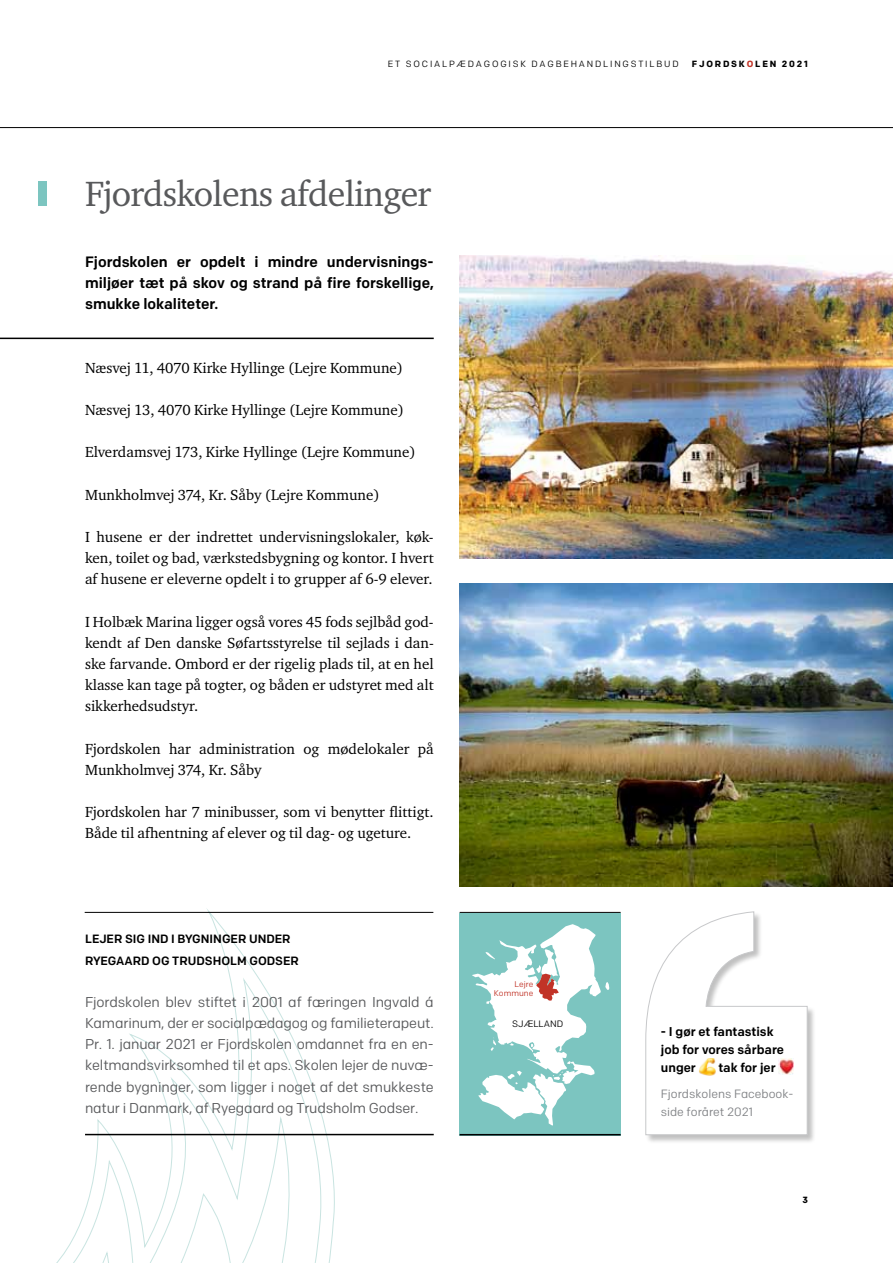
<style>
.page{position:relative;width:893px;height:1263px;background:#fff}
.page>*{position:absolute;margin:0;border:0;box-sizing:border-box;transform-origin:0 0}
.t1{font:36px "Charter";letter-spacing:-.02em;color:#58595b}
.t2{font:15px/21.1px "Charter";color:#000;text-align:justify}
.t3{font:500 15px/21.1px "Colfax";color:#000;text-align:justify}
.t4{font:14.25px/21.1px "Colfax";letter-spacing:-.01em;color:#58595b;text-align:justify}
.t5{font:500 12.75px/18px "Colfax";color:#000}
.t6{font:500 12px/21.1px "Colfax";color:#000}
.t7{font:12px/18px "Colfax";color:#808285}
.t8{font:9.3px "Colfax";color:#000}
.t9{font:9px "Colfax";letter-spacing:.2em;color:#000}
.t10{font:700 9px "Colfax";letter-spacing:.2em;color:#000}
.t11{font:8.25px/9.3px "Colfax";color:#c13327;text-align:right}
.s1{color:#c13327}
</style>
<div class="page">
<div style="left:38px;top:182px;width:9px;height:24px;background:#7cc5c0"></div>
<div style="left:645px;top:911px;width:171px;height:232px;background:#000;opacity:.25"></div>
<svg style="left:645px;top:911px;width:162px;height:224px"></svg>
<svg style="left:84px;top:908px;width:270px;height:355px"></svg>
<svg style="left:56px;top:953px;width:252px;height:310px"></svg>
<hr style="left:0;top:127px;width:893px;height:1px;background:#000">
<img style="left:460px;top:255px;width:433px;height:303px">
<img style="left:459px;top:583px;width:434px;height:303px">
<hr style="left:0;top:338px;width:434px;height:1px;background:#000">
<hr style="left:85px;top:912px;width:348px;height:1px;background:#000">
<hr style="left:85px;top:1134px;width:349px;height:1px;background:#000">
<div style="left:460px;top:913px;width:161px;height:222px;background:#7cc5c0"></div>
<hr style="left:460px;top:912px;width:161px;height:1px;background:#000">
<hr style="left:460px;top:1134px;width:161px;height:1px;background:#000">
<svg style="left:472px;top:924px;width:137px;height:201px"></svg>
<img style="left:698px;top:1057px;width:18px;height:19px">
<img style="left:778px;top:1059px;width:15px;height:15px">
<p class="t9" style="left:388px;top:59px;width:291px">Et so cialpæd ago gisk d agbe hand lin gstilbud</p>
<p class="t10" style="left:692px;top:59px;width:118px">FJORDSK<span class="s1">O</span>LEN 2021</p>
<h1 class="t1" style="left:85px;top:171px;width:348px">Fjordskolens afdelinger</h1>
<p class="t3" style="left:85px;top:251px;width:350px">Fjordskolen er opdelt i mindre undervisnings&shy;miljøer tæt på skov og strand på fire forskellige, smukke lokaliteter.</p>
<p class="t2" style="left:85px;top:357px;width:320px">Næsvej 11, 4070 Kirke Hyllinge (Lejre Kommune)</p>
<p class="t2" style="left:85px;top:399px;width:321px">Næsvej 13, 4070 Kirke Hyllinge (Lejre Kommune)</p>
<p class="t2" style="left:85px;top:441px;width:332px">Elverdamsvej 173, Kirke Hyllinge (Lejre Kommune)</p>
<p class="t2" style="left:85px;top:484px;width:296px">Munkholmvej 374, Kr. Såby (Lejre Kommune)</p>
<p class="t2" style="left:85px;top:526px;width:350px">I husene er der indrettet undervisningslokaler, køk&shy;ken, toilet og bad, værkstedsbygning og kontor. I hvert af husene er eleverne opdelt i to grupper af 6-9 elever.</p>
<p class="t2" style="left:85px;top:611px;width:350px">I Holbæk Marina ligger også vores 45 fods sejlbåd god&shy;kendt af Den danske Søfartsstyrelse til sejlads i dan&shy;ske farvande. Ombord er der rigelig plads til, at en hel klasse kan tage på togter, og båden er udstyret med alt sikkerhedsudstyr.</p>
<p class="t2" style="left:85px;top:737px;width:350px">Fjordskolen har administration og mødelokaler på<br>Munkholmvej 374, Kr. Såby</p>
<p class="t2" style="left:85px;top:801px;width:350px">Fjordskolen har 7 minibusser, som vi benytter flittigt.<br>Både til afhentning af elever og til dag- og ugeture.</p>
<p class="t6" style="left:85px;top:928px;width:215px">Lejer sig ind i bygninger under<br>Ryegaard og Trudsholm Godser</p>
<p class="t4" style="left:85px;top:991px;width:350px">Fjordskolen blev stiftet i 2001 af færingen I ngvald á Kamarinum, der er socialpædagog og familieterapeut.<br>Pr. 1. januar 2021 er Fjordskolen omdannet fra en en&shy;keltmandsvirksomhed til et aps. Skolen lejer de nuvæ&shy;rende bygninger, som ligger i noget af det smukkeste natur i Danmark, af Ryegaard og Trudsholm Godser.</p>
<p class="t11" style="left:494px;top:980px;width:41px">Lejre<br>Kommune</p>
<p class="t8" style="left:512px;top:1018px;width:45px">Sjælland</p>
<p class="t5" style="left:661px;top:1022px;width:125px">- I gør et fantastisk job for vores sårbare unger</p>
<p class="t5" style="left:718px;top:1058px;width:59px">tak for jer</p>
<p class="t7" style="left:661px;top:1084px;width:134px">Fjordskolens Facebook&shy;side foråret 2021</p>
<p class="t10" style="left:802px;top:1194px;width:7px">3</p>
</div>
